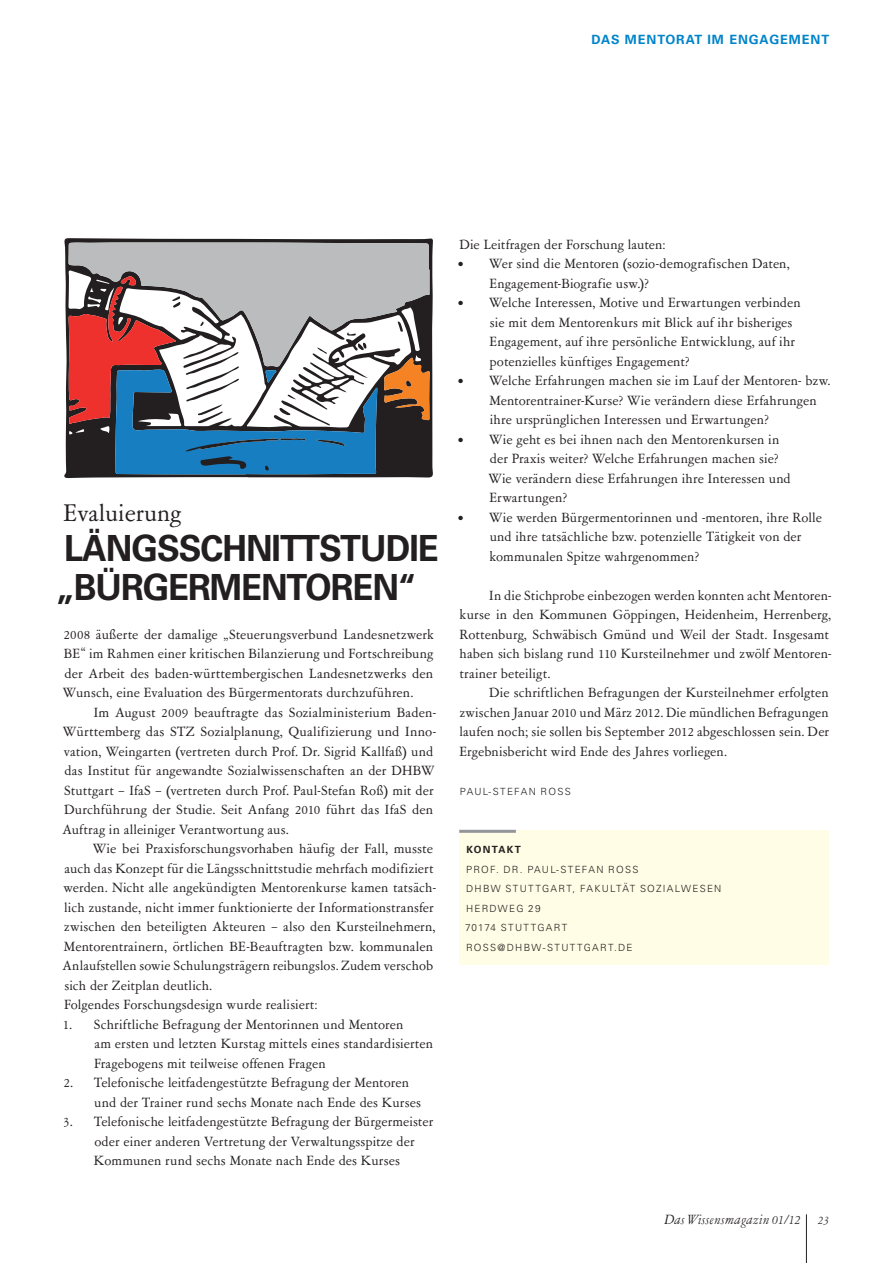
<style>
.page{position:relative;width:893px;height:1263px;background:#fff}
.page>*{position:absolute;margin:0;border:0;box-sizing:border-box;transform-origin:0 0}
.Head_klein{font:700 36px/39px "Univers LT";letter-spacing:-.03em;color:#231f20;scale:.95 1}
.Head_2_Garamond{font:27px "Garamont Amst SB Rom";color:#231f20}
.Fließtext_Einzug{font:15px/19.5px "Garamont Amst SB Rom";letter-spacing:.01em;color:#231f20}
.Fließtext_linksbündi{font:15px/19.5px "Garamont Amst SB Rom";letter-spacing:.005em;color:#231f20}
.Fließtext{font:15px/19.5px "Garamont Amst SB Rom";letter-spacing:.005em;color:#231f20;text-align:justify}
.t1{font:italic 15px "Garamont Amst SB";letter-spacing:.04em;color:#231f20}
.Kopf_rechts{font:700 12.75px "Univers LT";letter-spacing:.07em;color:#0084ca}
.Kasten_Copy_linksbün{font:300 9.9px "Univers LT";letter-spacing:.125em;color:#231f20}
.Fließtext-2{font:300 9.9px "Univers LT";letter-spacing:.12em;color:#231f20}
.Kasten_Copy_linksbün-2{font:700 9.9px "Univers LT";letter-spacing:.125em;color:#231f20}
.s1{font-size:13.5px}
</style>
<div class="page">
<hr style="left:806px;top:1214px;width:1px;height:49px;background:#231f20">
<div style="left:459px;top:830px;width:370px;height:135px;background:#fffde5"></div>
<svg style="left:64px;top:238px;width:369px;height:240px;background:#464445"></svg>
<svg style="left:68px;top:242px;width:362px;height:125px;background:#afb0b0"></svg>
<svg style="left:398px;top:321px;width:5px;height:11px"></svg>
<svg style="left:384px;top:357px;width:46px;height:63px;background:#9d6131"></svg>
<svg style="left:68px;top:276px;width:309px;height:198px"></svg>
<hr style="left:459px;top:830px;width:57px;height:3px;background:#939598">
<p class="Kopf_rechts" style="left:592px;top:32px;width:239px">DAS MENTORAT IM ENGAGEMENT</p>
<p class="Head_2_Garamond" style="left:63px;top:500px;width:119px">Evaluierung</p>
<p class="Head_klein" style="left:56px;top:529px;width:405px">LÄNGSSCHNITTSTUDIE „BÜRGERMENTOREN“</p>
<p class="Fließtext" style="left:63px;top:625px;width:372px">2008 äußerte der damalige „Steuerungsverbund Landesnetzwerk BE“ im Rahmen einer kritischen Bilanzierung und Fortschreibung der Arbeit des baden-württembergischen Landesnetzwerks den Wunsch, eine Evaluation des Bürgermentorats durchzuführen.</p>
<p class="Fließtext_Einzug" style="left:63px;top:703px;width:375px;text-indent:31px">Im August 2009 beauftragte das Sozialministerium Baden-Württemberg das STZ Sozialplanung, Qualifizierung und Inno&shy;vation, Weingarten (vertreten durch Prof. Dr. Sigrid Kallfaß) und das Institut für angewandte Sozialwissenschaften an der DHBW Stuttgart – IfaS – (vertreten durch Prof. Paul-Stefan Roß) mit der Durchführung der Studie. Seit Anfang 2010 führt das IfaS den Auftrag in alleiniger Verantwortung aus.</p>
<p class="Fließtext_Einzug" style="left:63px;top:839px;width:375px;text-indent:30px">Wie bei Praxisforschungsvorhaben häufig der Fall, musste auch das Konzept für die Längsschnittstudie mehrfach modifiziert werden. Nicht alle angekündigten Mentorenkurse kamen tatsäch&shy;lich zustande, nicht immer funktionierte der Informationstransfer zwischen den beteiligten Akteuren – also den Kursteilnehmern, Mentorentrainern, örtlichen BE-Beauftragten bzw. kommunalen Anlaufstellen sowie Schulungsträgern reibungslos. Zudem verschob sich der Zeitplan deutlich.</p>
<p class="Fließtext" style="left:64px;top:995px;width:255px">Folgendes Forschungsdesign wurde realisiert:</p>
<p class="Fließtext_linksbündi" style="left:94px;top:1015px;width:340px;text-indent:-31px">1. Schriftliche Befragung der Mentorinnen und Mentoren<br>am ersten und letzten Kurstag mittels eines standardisierten<br>Fragebogens mit teilweise offenen Fragen</p>
<p class="Fließtext_linksbündi" style="left:94px;top:1073px;width:328px;text-indent:-31px">2. Telefonische leitfadengestützte Befragung der Mentoren und der Trainer rund sechs Monate nach Ende des Kurses</p>
<p class="Fließtext_linksbündi" style="left:94px;top:1112px;width:341px;text-indent:-31px">3. Telefonische leitfadengestützte Befragung der Bürgermeister oder einer anderen Vertretung der Verwaltungsspitze der<br>Kommunen rund sechs Monate nach Ende des Kurses</p>
<p class="Fließtext_linksbündi" style="left:460px;top:235px;width:207px">Die Leitfragen der Forschung lauten:</p>
<p class="Fließtext_linksbündi" style="left:489px;top:254px;width:302px;text-indent:-32px">• Wer sind die Mentoren (sozio-demografischen Daten,<br>Engagement-Biografie usw.)?</p>
<p class="Fließtext_linksbündi" style="left:489px;top:293px;width:313px;text-indent:-32px">• Welche Interessen, Motive und Erwartungen verbinden sie mit dem Mentorenkurs mit Blick auf ihr bisheriges Engagement, auf ihre persönliche Entwicklung, auf ihr potenzielles künftiges Engagement?</p>
<p class="Fließtext_linksbündi" style="left:489px;top:371px;width:342px;text-indent:-32px">• Welche Erfahrungen machen sie im Lauf der Mentoren- bzw.<br>Mentorentrainer-Kurse? Wie verändern diese Erfahrungen ihre ursprünglichen Interessen und Erwartungen?</p>
<p class="Fließtext_linksbündi" style="left:488px;top:430px;width:304px;text-indent:-31px">• Wie geht es bei ihnen nach den Mentorenkursen in der Praxis weiter? Welche Erfahrungen machen sie?<br>Wie verändern diese Erfahrungen ihre Interessen und Erwartungen?</p>
<p class="Fließtext_linksbündi" style="left:490px;top:508px;width:334px;text-indent:-32px">• Wie werden Bürgermentorinnen und -mentoren, ihre Rolle und ihre tatsächliche bzw. potenzielle Tätigkeit von der kommunalen Spitze wahrgenommen?</p>
<p class="Fließtext_Einzug" style="left:459px;top:586px;width:373px;text-indent:30px">In die Stichprobe einbezogen werden konnten acht Mentoren&shy;kurse in den Kommunen Göppingen, Heidenheim, Herrenberg, Rottenburg, Schwäbisch Gmünd und Weil der Stadt. Insgesamt haben sich bislang rund 110 Kursteilnehmer und zwölf Mentoren&shy;trainer beteiligt.</p>
<p class="Fließtext_Einzug" style="left:459px;top:683px;width:371px;text-align:justify;text-indent:30px">Die schriftlichen Befragungen der Kursteilnehmer erfolgten zwischen Januar 2010 und März 2012. Die mündlichen Befragungen laufen noch; sie sollen bis September 2012 abgeschlossen sein. Der Ergebnisbericht wird Ende des Jahres vorliegen.</p>
<p class="Fließtext-2" style="left:460px;top:785px;width:113px">PAUL-STEFAN ROSS</p>
<p class="Kasten_Copy_linksbün-2" style="left:466px;top:844px;width:56px">KONTAKT</p>
<p class="Kasten_Copy_linksbün" style="left:466px;top:863px;width:174px">PROF. DR. PAUL-STEFAN ROSS</p>
<p class="Kasten_Copy_linksbün" style="left:466px;top:883px;width:257px">DHBW STUTTGART, FAKULTÄT SOZIALWESEN</p>
<p class="Kasten_Copy_linksbün" style="left:466px;top:902px;width:76px">HERDWEG 29</p>
<p class="Kasten_Copy_linksbün" style="left:465px;top:922px;width:104px">70174 STUTTGART</p>
<p class="Kasten_Copy_linksbün" style="left:466px;top:941px;width:168px">ROSS@DHBW-STUTTGART.DE</p>
<p class="t1" style="left:665px;top:1211px;width:166px">Das Wissensmagazin 01/12 <span class="s1">23</span></p>
</div>
